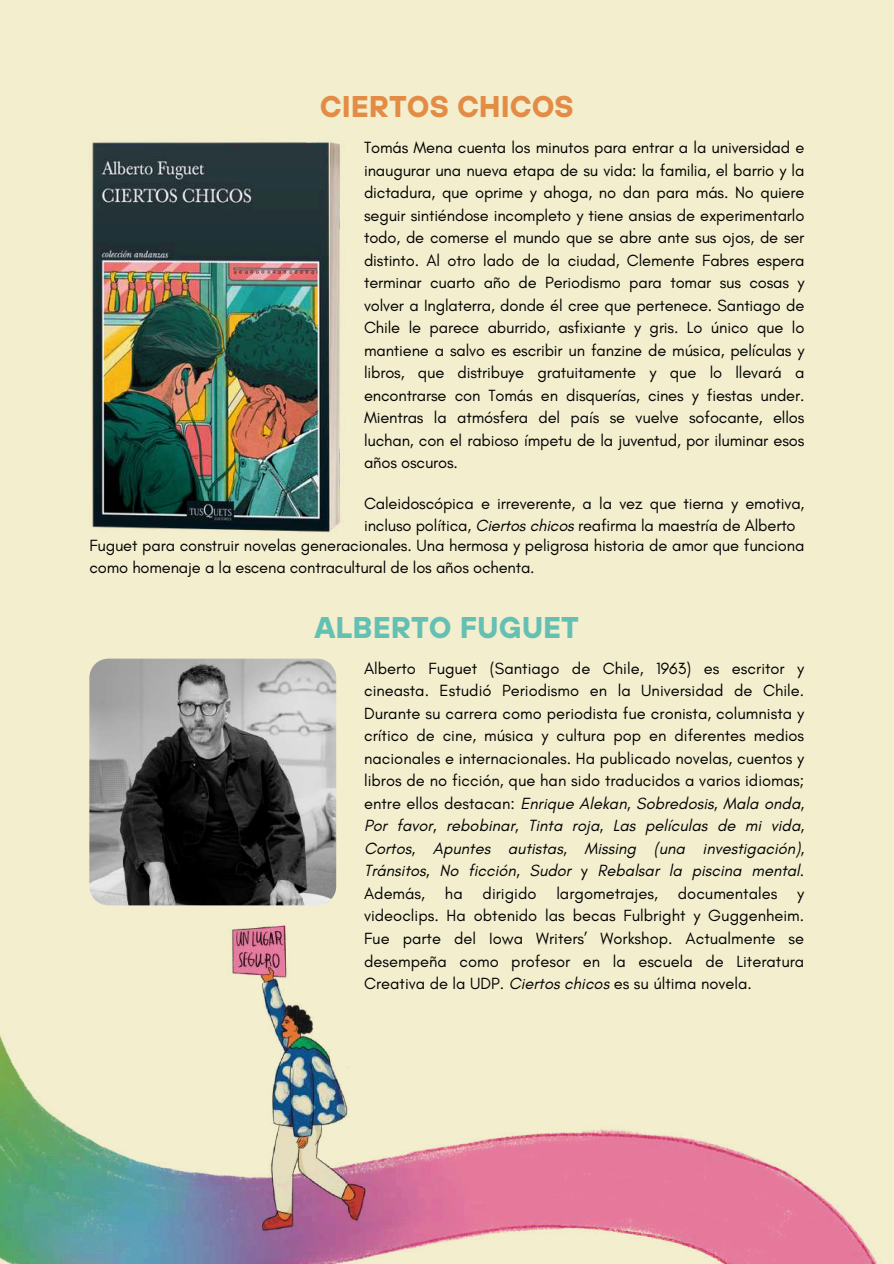
<style>
.page{position:relative;width:894px;height:1264px;background:#fff}
.page>*{position:absolute;margin:0;border:0;box-sizing:border-box;transform-origin:0 0}
.t1{font:700 30px "TT Hoves";color:#e38c45}
.t2{font:700 30px "TT Hoves";color:#65c0b4}
.t3{font:16.5px/22.5px "Glacial Indifference";letter-spacing:-.01em;color:#000;text-align:justify}
.s1{font-style:italic}
</style>
<div class="page">
<div style="left:0;top:0;width:893px;height:1263px;background:#f3eece"></div>
<img style="left:89px;top:658px;width:247px;height:247px">
<img style="left:92px;top:142px;width:248px;height:390px">
<img style="left:0;top:1035px;width:877px;height:228px">
<img style="left:164px;top:905px;width:272px;height:340px">
<h1 class="t1" style="left:320px;top:89px;width:255px">CIERTOS CHICOS</h1>
<p class="t3" style="left:364px;top:136px;width:442px">Tomás Mena cuenta los minutos para entrar a la universidad e inaugurar una nueva etapa de su vida: la familia, el barrio y la dictadura, que oprime y ahoga, no dan para más. No quiere seguir sintiéndose incompleto y tiene ansias de experimentarlo todo, de comerse el mundo que se abre ante sus ojos, de ser distinto. Al otro lado de la ciudad, Clemente Fabres espera terminar cuarto año de Periodismo para tomar sus cosas y volver a Inglaterra, donde él cree que pertenece. Santiago de Chile le parece aburrido, asfixiante y gris. Lo único que lo mantiene a salvo es escribir un fanzine de música, películas y libros, que distribuye gratuitamente y que lo llevará a encontrarse con Tomás en disquerías, cines y fiestas under.<br>Mientras la atmósfera del país se vuelve sofocante, ellos luchan, con el rabioso ímpetu de la juventud, por iluminar esos años oscuros.</p>
<p class="t3" style="left:364px;top:492px;width:441px">Caleidoscópica e irreverente, a la vez que tierna y emotiva, incluso política, <span class="s1">Ciertos chicos</span> reafirma la maestría de Alberto</p>
<p class="t3" style="left:89px;top:533px;width:716px">Fuguet para construir novelas generacionales. Una hermosa y peligrosa historia de amor que funciona como homenaje a la escena contracultural de los años ochenta.</p>
<h1 class="t2" style="left:314px;top:609px;width:266px">ALBERTO FUGUET</h1>
<p class="t3" style="left:364px;top:657px;width:441px">Alberto Fuguet (Santiago de Chile, 1963) es escritor y cineasta. Estudió Periodismo en la Universidad de Chile.<br>Durante su carrera como periodista fue cronista, columnista y crítico de cine, música y cultura pop en diferentes medios nacionales e internacionales. Ha publicado novelas, cuentos y libros de no ficción, que han sido traducidos a varios idiomas; entre ellos destacan: <span class="s1">Enrique Alekan, Sobredosis, Mala onda, Por favor, rebobinar, Tinta roja, Las películas de mi vida, Cortos, Apuntes autistas, Missing (una investigación), Tránsitos, No ficción, Sudor</span> y <span class="s1">Rebalsar la piscina mental</span>.<br>Además, ha dirigido largometrajes, documentales y videoclips. Ha obtenido las becas Fulbright y Guggenheim.<br>Fue parte del Iowa Writers’ Workshop. Actualmente se desempeña como profesor en la escuela de Literatura Creativa de la UDP. <span class="s1">Ciertos chicos</span> es su última novela.</p>
</div>
